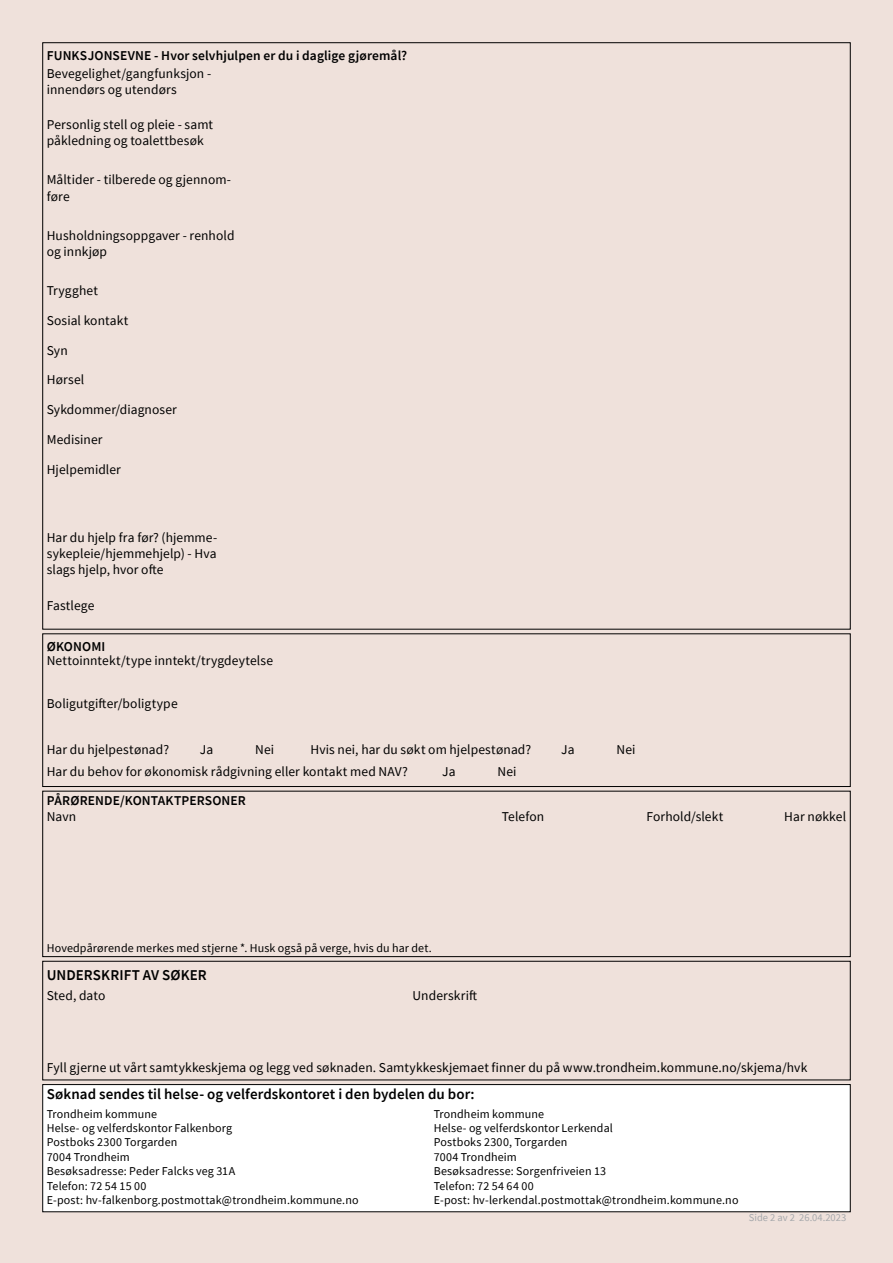
<style>
.page{position:relative;width:893px;height:1263px;background:#efe1db}
.page>*{position:absolute;margin:0;border:0;box-sizing:border-box;transform-origin:0 0}
.t1{font:600 15px "Source Sans Pro";letter-spacing:.005em;color:#000}
.t2{font:13.5px/16.2px "Source Sans Pro";letter-spacing:.01em;color:#000}
.t3{font:600 13.5px "Source Sans Pro";letter-spacing:.01em;color:#000}
.t4{font:12px "Source Sans Pro";letter-spacing:.015em;color:#000}
.t5{font:10.5px "Source Sans Pro";color:#a7a9ac}
</style>
<div class="page">
<div style="left:43px;top:634px;width:807px;height:153px;border:1px solid #000"></div>
<div style="left:43px;top:791px;width:807px;height:166px;border:1px solid #000"></div>
<div style="left:43px;top:1084px;width:807px;height:128px;background:#fff"></div>
<div style="left:43px;top:1084px;width:807px;height:128px;border:1px solid #000"></div>
<div style="left:43px;top:961px;width:807px;height:119px;border:1px solid #000"></div>
<p class="t3" style="left:47px;top:47px;width:362px">FUNKSJONSEVNE - Hvor selvhjulpen er du i daglige gjøremål?</p>
<p class="t2" style="left:47px;top:65px;width:166px">Bevegelighet/gangfunksjon - innendørs og utendørs</p>
<p class="t2" style="left:47px;top:117px;width:168px">Personlig stell og pleie - samt påkledning og toalettbesøk</p>
<p class="t2" style="left:47px;top:172px;width:186px">Måltider - tilberede og gjennom&shy;føre</p>
<p class="t2" style="left:47px;top:227px;width:189px">Husholdningsoppgaver - renhold og innkjøp</p>
<p class="t2" style="left:47px;top:282px;width:53px">Trygghet</p>
<p class="t2" style="left:47px;top:312px;width:83px">Sosial kontakt</p>
<p class="t2" style="left:47px;top:342px;width:22px">Syn</p>
<p class="t2" style="left:47px;top:372px;width:39px">Hørsel</p>
<p class="t2" style="left:47px;top:401px;width:132px">Sykdommer/diagnoser</p>
<p class="t2" style="left:47px;top:431px;width:57px">Medisiner</p>
<p class="t2" style="left:47px;top:461px;width:76px">Hjelpemidler</p>
<p class="t2" style="left:47px;top:529px;width:172px;text-align:justify">Har du hjelp fra før? (hjemme&shy;sykepleie/hjemmehjelp) - Hva slags hjelp, hvor ofte</p>
<p class="t2" style="left:47px;top:597px;width:49px">Fastlege</p>
<p class="t3" style="left:47px;top:638px;width:60px">ØKONOMI</p>
<p class="t2" style="left:47px;top:652px;width:228px">Nettoinntekt/type inntekt/trygdeytelse</p>
<p class="t2" style="left:47px;top:695px;width:132px">Boligutgifter/boligtype</p>
<p class="t2" style="left:47px;top:742px;width:124px">Har du hjelpestønad?</p>
<p class="t2" style="left:200px;top:742px;width:15px">Ja</p>
<p class="t2" style="left:255px;top:742px;width:21px">Nei</p>
<p class="t2" style="left:310px;top:742px;width:222px">Hvis nei, har du søkt om hjelpestønad?</p>
<p class="t2" style="left:561px;top:742px;width:15px">Ja</p>
<p class="t2" style="left:617px;top:742px;width:21px">Nei</p>
<p class="t2" style="left:47px;top:763px;width:363px">Har du behov for økonomisk rådgivning eller kontakt med NAV?</p>
<p class="t2" style="left:442px;top:763px;width:15px">Ja</p>
<p class="t2" style="left:497px;top:763px;width:21px">Nei</p>
<p class="t3" style="left:47px;top:792px;width:201px">PÅRØRENDE/KONTAKTPERSONER</p>
<p class="t2" style="left:47px;top:808px;width:31px">Navn</p>
<p class="t2" style="left:502px;top:808px;width:44px">Telefon</p>
<p class="t2" style="left:646px;top:808px;width:79px">Forhold/slekt</p>
<p class="t2" style="left:784px;top:808px;width:63px">Har nøkkel</p>
<p class="t4" style="left:47px;top:940px;width:386px">Hovedpårørende merkes med stjerne *. Husk også på verge, hvis du har det.</p>
<p class="t1" style="left:47px;top:965px;width:162px">UNDERSKRIFT AV SØKER</p>
<p class="t2" style="left:47px;top:987px;width:60px">Sted, dato</p>
<p class="t2" style="left:412px;top:987px;width:66px">Underskrift</p>
<p class="t2" style="left:47px;top:1059px;width:762px">Fyll gjerne ut vårt samtykkeskjema og legg ved søknaden. Samtykkeskjemaet finner du på www.trondheim.kommune.no/skjema/hvk</p>
<p class="t1" style="left:47px;top:1084px;width:429px">Søknad sendes til helse- og velferdskontoret i den bydelen du bor:</p>
<p class="t4" style="left:47px;top:1106px;width:112px">Trondheim kommune</p>
<p class="t4" style="left:47px;top:1120px;width:187px">Helse- og velferdskontor Falkenborg</p>
<p class="t4" style="left:47px;top:1135px;width:132px">Postboks 2300 Torgarden</p>
<p class="t4" style="left:47px;top:1149px;width:85px">7004 Trondheim</p>
<p class="t4" style="left:47px;top:1163px;width:190px">Besøksadresse: Peder Falcks veg 31A</p>
<p class="t4" style="left:47px;top:1178px;width:101px">Telefon: 72 54 15 00</p>
<p class="t4" style="left:47px;top:1192px;width:313px">E-post: hv-falkenborg.postmottak@trondheim.kommune.no</p>
<p class="t4" style="left:434px;top:1106px;width:112px">Trondheim kommune</p>
<p class="t4" style="left:434px;top:1120px;width:181px">Helse- og velferdskontor Lerkendal</p>
<p class="t4" style="left:434px;top:1135px;width:135px">Postboks 2300, Torgarden</p>
<p class="t4" style="left:434px;top:1149px;width:85px">7004 Trondheim</p>
<p class="t4" style="left:434px;top:1163px;width:174px">Besøksadresse: Sorgenfriveien 13</p>
<p class="t4" style="left:434px;top:1178px;width:101px">Telefon: 72 54 64 00</p>
<p class="t4" style="left:434px;top:1192px;width:306px">E-post: hv-lerkendal.postmottak@trondheim.kommune.no</p>
<p class="t5" style="left:749px;top:1211px;width:99px">Side 2 av 2 26.04.2023</p>
</div>
